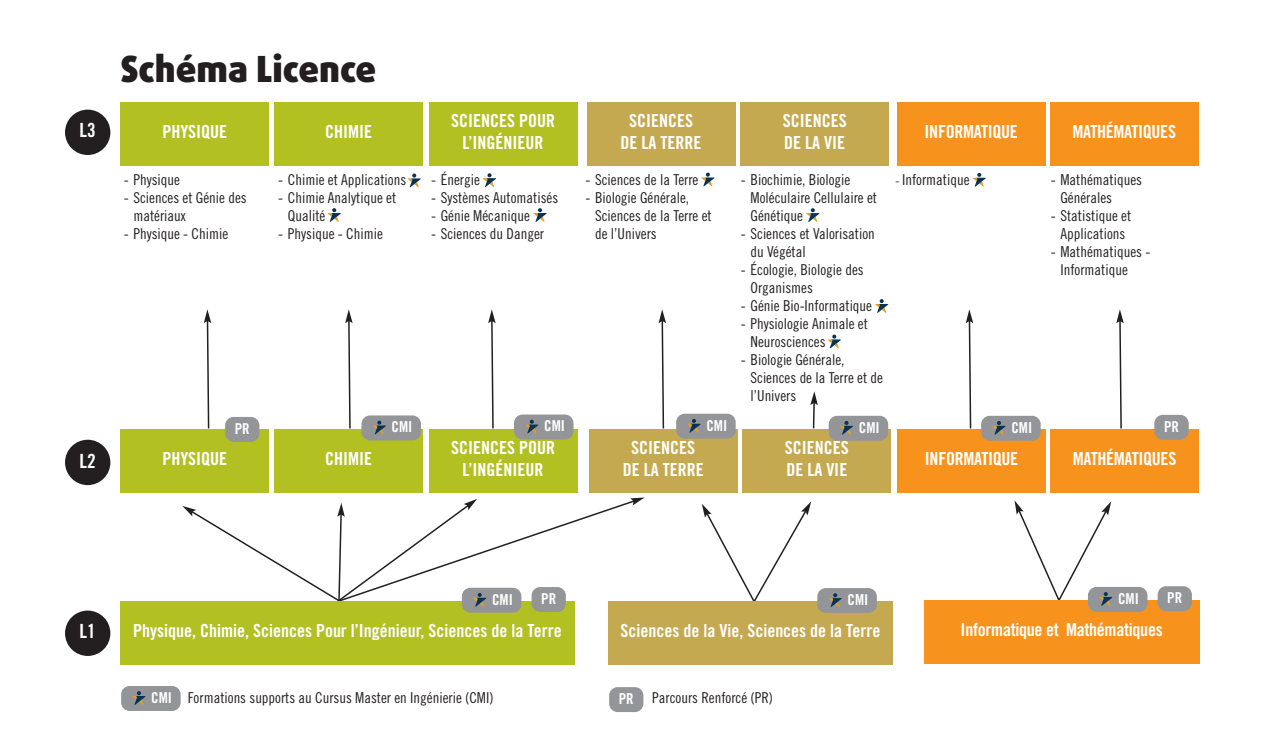
<style>
.page{position:relative;width:1263px;height:749px;background:#fff}
.page>*{position:absolute;margin:0;border:0;box-sizing:border-box;transform-origin:0 0}
.t1{font:900 36px "Daxline Pro";color:#231f20}
.t2{font:19.5px "Trade Gothic LT Std Bd Cn 20";color:#fff}
.t3{font:18px/21.6px "Trade Gothic LT Std Bd Cn 20";color:#fff;text-align:center}
.t4{font:15px/18px "Trade Gothic LT Std Cn 18";color:#231f20}
.t5{font:15px "Trade Gothic LT Std Bd Cn 20";color:#fff}
.s1{font-size:12px}
</style>
<div class="page">
<svg style="left:702px;top:501px;width:109px;height:99px"></svg>
<div style="left:897px;top:102px;width:149px;height:64px;background:#f7931d"></div>
<div style="left:1050px;top:102px;width:149px;height:64px;background:#f7931d"></div>
<div style="left:120px;top:102px;width:149px;height:64px;background:#b2c022"></div>
<div style="left:274px;top:102px;width:149px;height:64px;background:#b2c022"></div>
<div style="left:429px;top:102px;width:148px;height:64px;background:#b2c022"></div>
<div style="left:587px;top:102px;width:148px;height:64px;background:#c5a951"></div>
<div style="left:740px;top:102px;width:149px;height:64px;background:#c5a951"></div>
<div style="left:897px;top:429px;width:149px;height:64px;background:#f7931d"></div>
<div style="left:1050px;top:429px;width:149px;height:64px;background:#f7931d"></div>
<div style="left:120px;top:429px;width:149px;height:64px;background:#b2c022"></div>
<div style="left:274px;top:429px;width:149px;height:64px;background:#b2c022"></div>
<div style="left:429px;top:429px;width:148px;height:64px;background:#b2c022"></div>
<div style="left:589px;top:429px;width:149px;height:64px;background:#c5a951"></div>
<div style="left:742px;top:429px;width:149px;height:64px;background:#c5a951"></div>
<div style="left:65px;top:610px;width:45px;height:45px;background:#231f20;border-radius:50%"></div>
<div style="left:65px;top:439px;width:45px;height:46px;background:#231f20;border-radius:50%"></div>
<div style="left:65px;top:110px;width:45px;height:45px;background:#231f20;border-radius:50%"></div>
<div style="left:924px;top:599px;width:275px;height:64px;background:#f7931d"></div>
<div style="left:608px;top:600px;width:285px;height:64px;background:#c5a951"></div>
<svg style="left:1116px;top:309px;width:8px;height:120px"></svg>
<svg style="left:204px;top:309px;width:7px;height:120px"></svg>
<svg style="left:345px;top:309px;width:8px;height:120px"></svg>
<svg style="left:658px;top:309px;width:8px;height:120px"></svg>
<svg style="left:810px;top:391px;width:8px;height:38px"></svg>
<svg style="left:966px;top:309px;width:7px;height:120px"></svg>
<div style="left:120px;top:600px;width:454px;height:64px;background:#b2c022"></div>
<svg style="left:973px;top:173px;width:13px;height:13px"></svg>
<svg style="left:408px;top:173px;width:13px;height:14px"></svg>
<svg style="left:328px;top:208px;width:13px;height:14px"></svg>
<svg style="left:483px;top:173px;width:13px;height:256px"></svg>
<svg style="left:533px;top:208px;width:13px;height:14px"></svg>
<svg style="left:701px;top:172px;width:13px;height:14px"></svg>
<svg style="left:806px;top:208px;width:13px;height:14px"></svg>
<svg style="left:875px;top:299px;width:13px;height:14px"></svg>
<svg style="left:828px;top:334px;width:13px;height:14px"></svg>
<div style="left:531px;top:587px;width:35px;height:24px;background:#939598;border-radius:9px"></div>
<div style="left:609px;top:687px;width:34px;height:24px;background:#939598;border-radius:9px"></div>
<div style="left:1154px;top:414px;width:35px;height:25px;background:#939598;border-radius:9px"></div>
<div style="left:225px;top:417px;width:34px;height:24px;background:#939598;border-radius:9px"></div>
<div style="left:462px;top:587px;width:59px;height:25px;background:#939598;border-radius:9px"></div>
<svg style="left:182px;top:497px;width:463px;height:109px"></svg>
<div style="left:121px;top:685px;width:60px;height:25px;background:#939598;border-radius:9px"></div>
<svg style="left:132px;top:691px;width:13px;height:13px"></svg>
<div style="left:1157px;top:586px;width:35px;height:25px;background:#939598;border-radius:9px"></div>
<div style="left:1088px;top:586px;width:59px;height:25px;background:#939598;border-radius:9px"></div>
<svg style="left:1014px;top:500px;width:98px;height:105px"></svg>
<div style="left:817px;top:588px;width:60px;height:24px;background:#939598;border-radius:9px"></div>
<svg style="left:829px;top:593px;width:13px;height:13px"></svg>
<div style="left:676px;top:413px;width:60px;height:25px;background:#939598;border-radius:9px"></div>
<svg style="left:687px;top:418px;width:13px;height:14px"></svg>
<div style="left:361px;top:415px;width:60px;height:25px;background:#939598;border-radius:9px"></div>
<svg style="left:373px;top:420px;width:13px;height:14px"></svg>
<div style="left:514px;top:414px;width:59px;height:25px;background:#939598;border-radius:9px"></div>
<svg style="left:525px;top:419px;width:13px;height:14px"></svg>
<div style="left:829px;top:415px;width:59px;height:25px;background:#939598;border-radius:9px"></div>
<svg style="left:840px;top:421px;width:13px;height:13px"></svg>
<div style="left:981px;top:415px;width:60px;height:25px;background:#939598;border-radius:9px"></div>
<svg style="left:992px;top:421px;width:13px;height:13px"></svg>
<h2 class="t2" style="left:80px;top:123px;width:18px">L3</h2>
<h2 class="t2" style="left:80px;top:453px;width:18px">L2</h2>
<h1 class="t1" style="left:120px;top:54px;width:257px">Schéma Licence</h1>
<p class="t3" style="left:451px;top:111px;width:105px">SCIENCES POUR<br>L’INGÉNIEUR</p>
<p class="t3" style="left:620px;top:111px;width:82px">SCIENCES<br>DE LA TERRE</p>
<p class="t3" style="left:783px;top:111px;width:65px;text-align:left">SCIENCES<br>DE LA VIE</p>
<p class="t3" style="left:162px;top:122px;width:66px">PHYSIQUE</p>
<p class="t3" style="left:325px;top:122px;width:48px">CHIMIE</p>
<p class="t3" style="left:924px;top:122px;width:95px">INFORMATIQUE</p>
<p class="t3" style="left:1072px;top:122px;width:105px">MATHÉMATIQUES</p>
<p class="t4" style="left:124px;top:172px;width:58px">- Physique</p>
<p class="t4" style="left:133px;top:190px;width:115px;text-indent:-10px">- Sciences et Génie des matériaux</p>
<p class="t4" style="left:124px;top:226px;width:106px">- Physique - Chimie</p>
<p class="t4" style="left:278px;top:172px;width:129px">- Chimie et Applications</p>
<p class="t4" style="left:288px;top:190px;width:110px;text-indent:-10px">- Chimie Analytique et<br>Qualité</p>
<p class="t4" style="left:278px;top:226px;width:106px">- Physique - Chimie</p>
<p class="t4" style="left:431px;top:172px;width:50px">- Énergie</p>
<p class="t4" style="left:431px;top:190px;width:129px">- Systèmes Automatisés</p>
<p class="t4" style="left:431px;top:208px;width:100px">- Génie Mécanique</p>
<p class="t4" style="left:431px;top:226px;width:114px">- Sciences du Danger</p>
<p class="t4" style="left:585px;top:172px;width:115px">- Sciences de la Terre</p>
<p class="t4" style="left:595px;top:190px;width:118px;text-indent:-10px">- Biologie Générale,<br>Sciences de la Terre et de l’Univers</p>
<p class="t4" style="left:750px;top:172px;width:128px;text-indent:-10px">- Biochimie, Biologie<br>Moléculaire Cellulaire et<br>Génétique</p>
<p class="t4" style="left:750px;top:226px;width:126px;text-indent:-10px">- Sciences et Valorisation du Végétal</p>
<p class="t4" style="left:750px;top:262px;width:115px;text-indent:-10px">- Écologie, Biologie des<br>Organismes</p>
<p class="t4" style="left:741px;top:298px;width:133px">- Génie Bio-Informatique</p>
<p class="t4" style="left:750px;top:316px;width:119px;text-indent:-10px">- Physiologie Animale et<br>Neurosciences</p>
<p class="t4" style="left:750px;top:352px;width:134px;text-indent:-10px">- Biologie Générale,<br>Sciences de la Terre et de l’Univers</p>
<p class="t4" style="left:895px;top:172px;width:76px"><span class="s1">-</span> Informatique</p>
<p class="t4" style="left:1060px;top:172px;width:83px;text-indent:-10px">- Mathématiques<br>Générales</p>
<p class="t4" style="left:1051px;top:208px;width:82px;text-align:center">- Statistique et<br>Applications</p>
<p class="t4" style="left:1060px;top:244px;width:91px;text-indent:-10px">- Mathématiques -<br>Informatique</p>
<p class="t5" style="left:392px;top:421px;width:22px">CMI</p>
<p class="t5" style="left:544px;top:420px;width:22px">CMI</p>
<p class="t5" style="left:706px;top:419px;width:22px">CMI</p>
<p class="t5" style="left:859px;top:421px;width:22px">CMI</p>
<p class="t5" style="left:1011px;top:421px;width:22px">CMI</p>
<p class="t5" style="left:235px;top:423px;width:16px">PR</p>
<p class="t5" style="left:1164px;top:421px;width:16px">PR</p>
<p class="t3" style="left:451px;top:438px;width:105px">SCIENCES POUR<br>L’INGÉNIEUR</p>
<p class="t3" style="left:623px;top:438px;width:82px">SCIENCES<br>DE LA TERRE</p>
<p class="t3" style="left:785px;top:438px;width:65px;text-align:left">SCIENCES<br>DE LA VIE</p>
<p class="t3" style="left:162px;top:449px;width:66px">PHYSIQUE</p>
<p class="t3" style="left:325px;top:449px;width:48px">CHIMIE</p>
<p class="t3" style="left:925px;top:449px;width:95px">INFORMATIQUE</p>
<p class="t3" style="left:1073px;top:449px;width:105px">MATHÉMATIQUES</p>
<h2 class="t2" style="left:80px;top:624px;width:18px">L1</h2>
<p class="t5" style="left:492px;top:593px;width:22px">CMI</p>
<p class="t5" style="left:541px;top:593px;width:16px">PR</p>
<p class="t5" style="left:847px;top:594px;width:22px">CMI</p>
<p class="t5" style="left:1118px;top:592px;width:22px">CMI</p>
<p class="t5" style="left:1167px;top:592px;width:17px">PR</p>
<p class="t3" style="left:133px;top:620px;width:430px">Physique, Chimie, Sciences Pour l’Ingénieur, Sciences de la Terre</p>
<p class="t3" style="left:620px;top:620px;width:262px">Sciences de la Vie, Sciences de la Terre</p>
<p class="t3" style="left:961px;top:619px;width:204px">Informatique et Mathématiques</p>
<p class="t5" style="left:151px;top:691px;width:22px">CMI</p>
<p class="t4" style="left:188px;top:689px;width:307px">Formations supports au Cursus Master en Ingénierie (CMI)</p>
<p class="t4" style="left:652px;top:689px;width:122px">Parcours Renforcé (PR)</p>
<p class="t5" style="left:619px;top:693px;width:16px">PR</p>
</div>
